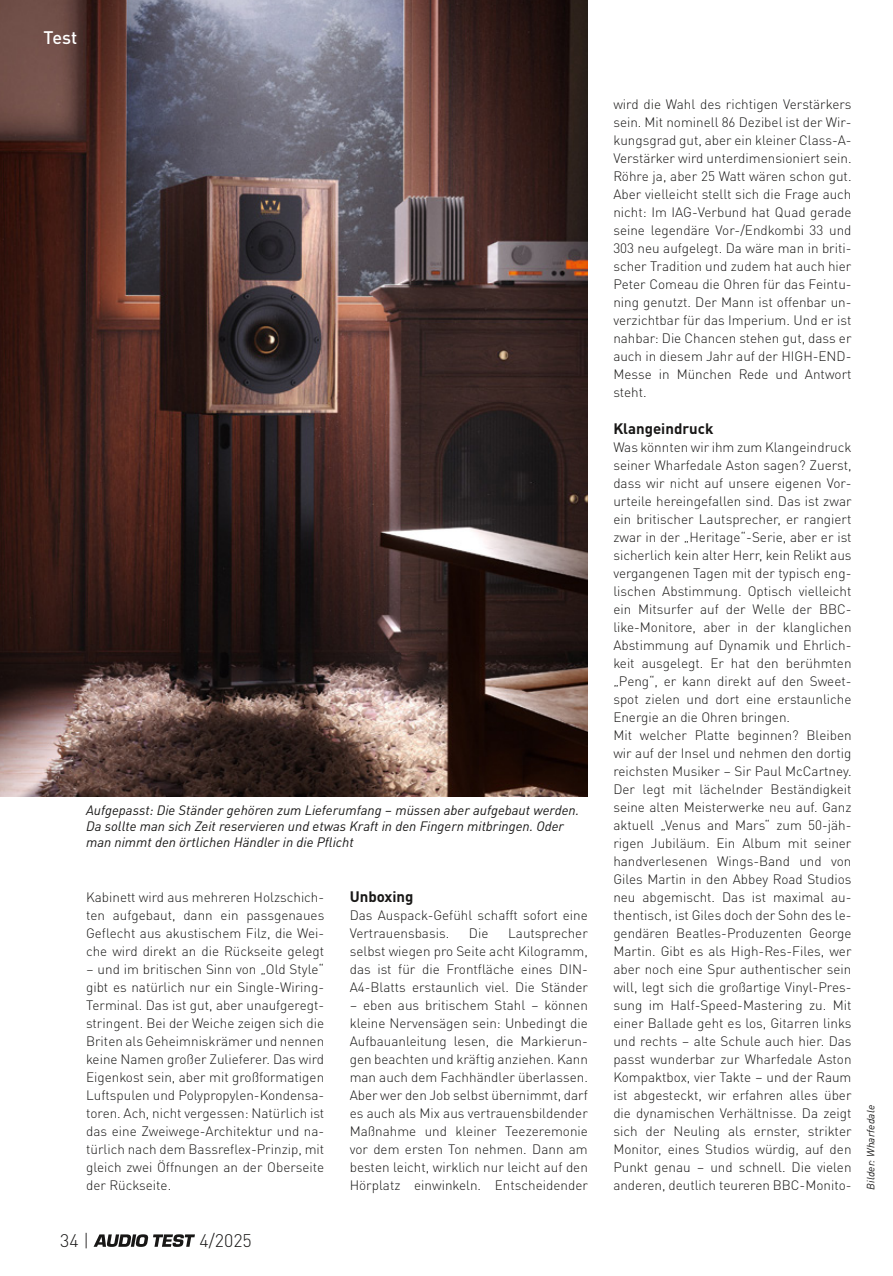
<style>
.page{position:relative;width:893px;height:1276px;background:#fff}
.page>*{position:absolute;margin:0;border:0;box-sizing:border-box;transform-origin:0 0}
.t1{font:300 18px "DINOT";color:#181716}
.t2{font:500 18px "DINOT";color:#fff}
.t3{font:700 15px "DINOT";color:#181716}
.t4{font:300 13.5px/18px "DINOT";color:#181716;text-align:justify}
.t5{font:italic 13.5px/16.2px "DINOT";color:#181716}
.t6{font:italic 10.5px "DINOT";letter-spacing:.01em;color:#181716}
</style>
<div class="page">
<img style="left:0;top:0;width:588px;height:796px">
<svg style="left:94px;top:1234px;width:101px;height:13px"></svg>
<h1 class="t2" style="left:44px;top:23px;width:35px">Test</h1>
<p class="t5" style="left:86px;top:801px;width:495px">Aufgepasst: Die Ständer gehören zum Lieferumfang – müssen aber aufgebaut werden.<br>Da sollte man sich Zeit reservieren und etwas Kraft in den Fingern mitbringen. Oder man nimmt den örtlichen Händler in die Pflicht</p>
<p class="t4" style="left:86px;top:886px;width:240px">Kabinett wird aus mehreren Holzschich&shy;ten aufgebaut, dann ein passgenaues Geflecht aus akustischem Filz, die Wei&shy;che wird direkt an die Rückseite gelegt</p>
<p class="t4" style="left:86px;top:958px;width:240px">– und im britischen Sinn von „Old Style“ gibt es natürlich nur ein Single-Wiring-Terminal. Das ist gut, aber unaufgeregt&shy;stringent. Bei der Weiche zeigen sich die Briten als Geheimniskrämer und nennen keine Namen großer Zulieferer. Das wird Eigenkost sein, aber mit großformatigen Luftspulen und Polypropylen-Kondensa&shy;toren. Ach, nicht vergessen: Natürlich ist das eine Zweiwege-Architektur und na&shy;türlich nach dem Bassreflex-Prinzip, mit gleich zwei Öffnungen an der Oberseite der Rückseite.</p>
<p class="t3" style="left:350px;top:884px;width:65px">Unboxing</p>
<p class="t4" style="left:350px;top:904px;width:240px">Das Auspack-Gefühl schafft sofort eine<br>Vertrauensbasis.</p>
<p class="t4" style="left:350px;top:922px;width:240px;text-indent:159px">Lautsprecher selbst wiegen pro Seite acht Kilogramm, das ist für die Frontfläche eines DIN-A4-Blatts erstaunlich viel. Die Ständer</p>
<p class="t4" style="left:350px;top:994px;width:240px">– eben aus britischem Stahl – können kleine Nervensägen sein: Unbedingt die Aufbauanleitung lesen, die Markierun&shy;gen beachten und kräftig anziehen. Kann man auch dem Fachhändler überlassen.<br>Aber wer den Job selbst übernimmt, darf es auch als Mix aus vertrauensbildender Maßnahme und kleiner Teezeremonie vor dem ersten Ton nehmen. Dann am besten leicht, wirklich nur leicht auf den Hörplatz einwinkeln. Entscheidender</p>
<p class="t4" style="left:469px;top:922px;width:21px">Die</p>
<h1 class="t1" style="left:60px;top:1226px;width:30px">34 |</h1>
<h1 class="t1" style="left:200px;top:1226px;width:54px">4/2025</h1>
<p class="t4" style="left:613px;top:94px;width:240px">wird die Wahl des richtigen Verstärkers sein. Mit nominell 86 Dezibel ist der Wir&shy;kungsgrad gut, aber ein kleiner Class-A-Verstärker wird unterdimensioniert sein.<br>Röhre ja, aber 25 Watt wären schon gut.<br>Aber vielleicht stellt sich die Frage auch nicht: Im IAG-Verbund hat Quad gerade seine legendäre Vor-/Endkombi 33 und 303 neu aufgelegt. Da wäre man in briti&shy;scher Tradition und zudem hat auch hier Peter Comeau die Ohren für das Feintu&shy;ning genutzt. Der Mann ist offenbar un&shy;verzichtbar für das Imperium. Und er ist nahbar: Die Chancen stehen gut, dass er auch in diesem Jahr auf der HIGH-END-Messe in München Rede und Antwort steht.</p>
<p class="t3" style="left:613px;top:416px;width:102px">Klangeindruck</p>
<p class="t4" style="left:613px;top:436px;width:240px;text-align:left">Was könnten wir ihm zum Klangeindruck seiner Wharfedale Aston sagen? Zuerst, dass wir nicht auf unsere eigenen Vor&shy;urteile hereingefallen sind. Das ist zwar ein britischer Lautsprecher, er rangiert zwar in der „Heritage“-Serie, aber er ist sicherlich kein alter Herr, kein Relikt aus vergangenen Tagen mit der typisch eng&shy;lischen Abstimmung. Optisch vielleicht ein Mitsurfer auf der Welle der BBC&shy;like-Monitore, aber in der klanglichen Abstimmung auf Dynamik und Ehrlich&shy;keit ausgelegt. Er hat den berühmten „Peng“, er kann direkt auf den Sweet&shy;spot zielen und dort eine erstaunliche Energie an die Ohren bringen.<br>Mit welcher Platte beginnen? Bleiben wir auf der Insel und nehmen den dortig reichsten Musiker – Sir Paul McCartney.<br>Der legt mit lächelnder Beständigkeit seine alten Meisterwerke neu auf. Ganz aktuell „Venus and Mars“ zum 50-jäh&shy;rigen Jubiläum. Ein Album mit seiner handverlesenen Wings-Band und von Giles Martin in den Abbey Road Studios neu abgemischt. Das ist maximal au&shy;thentisch, ist Giles doch der Sohn des le&shy;gendären Beatles-Produzenten George Martin. Gibt es als High-Res-Files, wer aber noch eine Spur authentischer sein will, legt sich die großartige Vinyl-Pres&shy;sung im Half-Speed-Mastering zu. Mit einer Ballade geht es los, Gitarren links und rechts – alte Schule auch hier. Das passt wunderbar zur Wharfedale Aston Kompaktbox, vier Takte – und der Raum ist abgesteckt, wir erfahren alles über die dynamischen Verhältnisse. Da zeigt sich der Neuling als ernster, strikter Monitor, eines Studios würdig, auf den Punkt genau – und schnell. Die vielen anderen, deutlich teureren BBC-Monito-</p>
<p class="t6" style="left:863px;top:1189px;width:86px;rotate:-90deg">Bilder: Wharfedale</p>
</div>
